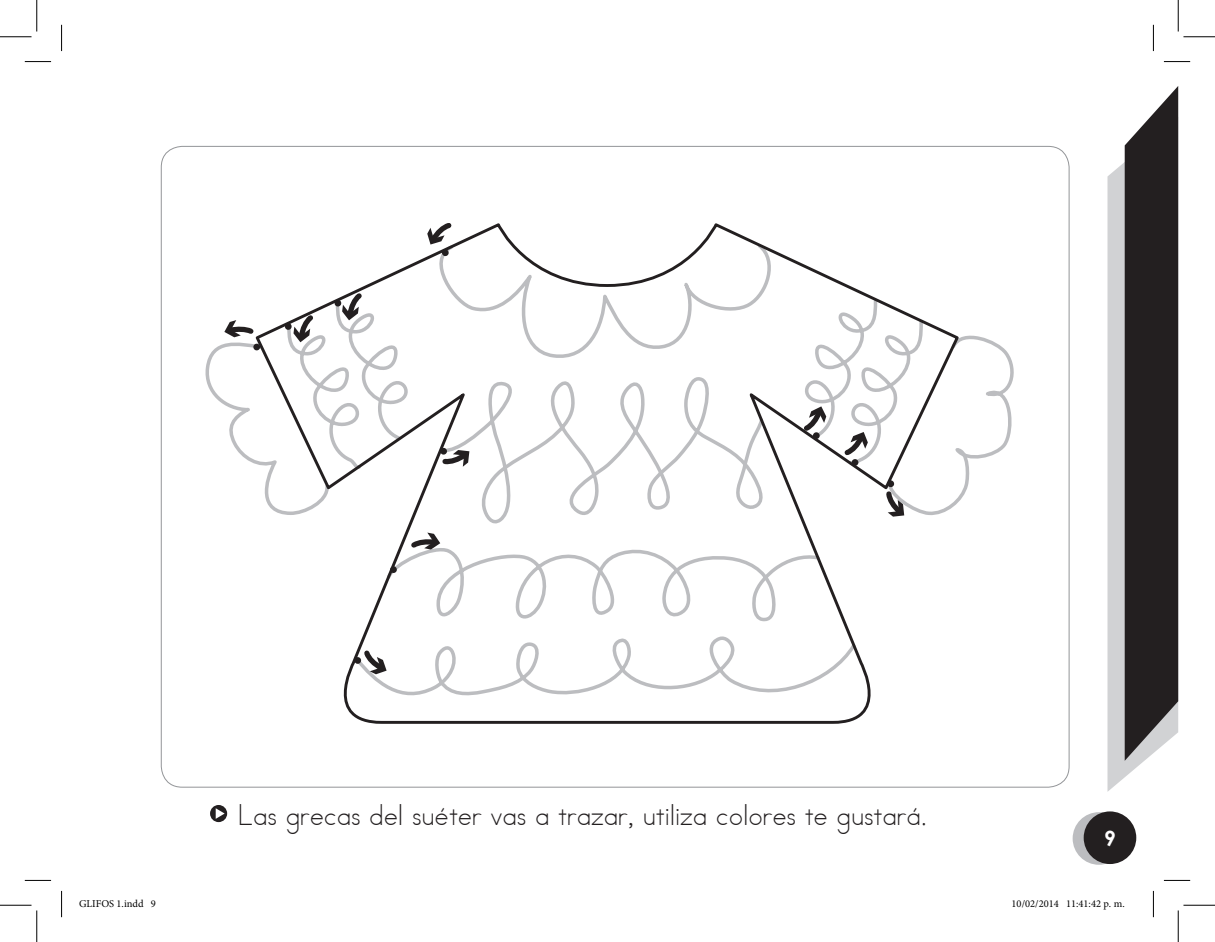
<style>
.page{position:relative;width:1215px;height:942px;background:#fff}
.page>*{position:absolute;margin:0;border:0;box-sizing:border-box;transform-origin:0 0}
.t1{font:26.25px "Abc Print";letter-spacing:.02em;color:#231f20}
.t2{font:700 21px "Century Gothic";color:#fff}
.t3{font:10.5px "Minion Pro";color:#000}
</style>
<div class="page">
<div style="left:1072px;top:812px;width:53px;height:52px;background:#bcbdc0;border-radius:50%"></div>
<div style="left:1083px;top:811px;width:53px;height:53px;background:#231f20;border-radius:50%"></div>
<svg style="left:1107px;top:163px;width:37px;height:629px;background:#d5d5d7"></svg>
<svg style="left:1124px;top:86px;width:54px;height:675px;background:#484446"></svg>
<svg style="left:205px;top:223px;width:809px;height:276px"></svg>
<svg style="left:253px;top:225px;width:708px;height:499px"></svg>
<svg style="left:210px;top:805px;width:17px;height:17px"></svg>
<svg style="left:216px;top:808px;width:9px;height:11px"></svg>
<svg style="left:224px;top:320px;width:36px;height:31px"></svg>
<svg style="left:426px;top:223px;width:29px;height:33px"></svg>
<svg style="left:270px;top:288px;width:151px;height:181px"></svg>
<svg style="left:439px;top:447px;width:33px;height:20px"></svg>
<svg style="left:390px;top:566px;width:7px;height:7px"></svg>
<svg style="left:354px;top:646px;width:34px;height:29px"></svg>
<svg style="left:791px;top:297px;width:149px;height:169px"></svg>
<svg style="left:883px;top:480px;width:24px;height:39px"></svg>
<svg style="left:25px;top:61px;width:26px;height:1px"></svg>
<svg style="left:1163px;top:61px;width:27px;height:1px"></svg>
<svg style="left:25px;top:880px;width:26px;height:1px"></svg>
<svg style="left:1163px;top:880px;width:27px;height:1px"></svg>
<svg style="left:61px;top:25px;width:1px;height:26px"></svg>
<svg style="left:61px;top:891px;width:1px;height:26px"></svg>
<svg style="left:1153px;top:25px;width:1px;height:26px"></svg>
<svg style="left:1153px;top:891px;width:1px;height:26px"></svg>
<hr style="left:0;top:36px;width:32px;height:1px;background:#000">
<hr style="left:1183px;top:36px;width:31px;height:1px;background:#000">
<hr style="left:0;top:905px;width:32px;height:1px;background:#000">
<hr style="left:1183px;top:905px;width:31px;height:1px;background:#000">
<hr style="left:36px;top:0;width:1px;height:32px;background:#000">
<hr style="left:36px;top:910px;width:1px;height:32px;background:#000">
<hr style="left:1177px;top:0;width:1px;height:32px;background:#000">
<hr style="left:1177px;top:910px;width:1px;height:32px;background:#000">
<p class="t1" style="left:239px;top:800px;width:689px">Las grecas del suéter vas a trazar, utiliza colores te gustará.</p>
<p class="t2" style="left:1104px;top:822px;width:13px">9</p>
<p class="t3" style="left:79px;top:896px;width:78px">GLIFOS 1.indd 9</p>
<p class="t3" style="left:1011px;top:896px;width:115px">10/02/2014 11:41:42 p. m.</p>
</div>
